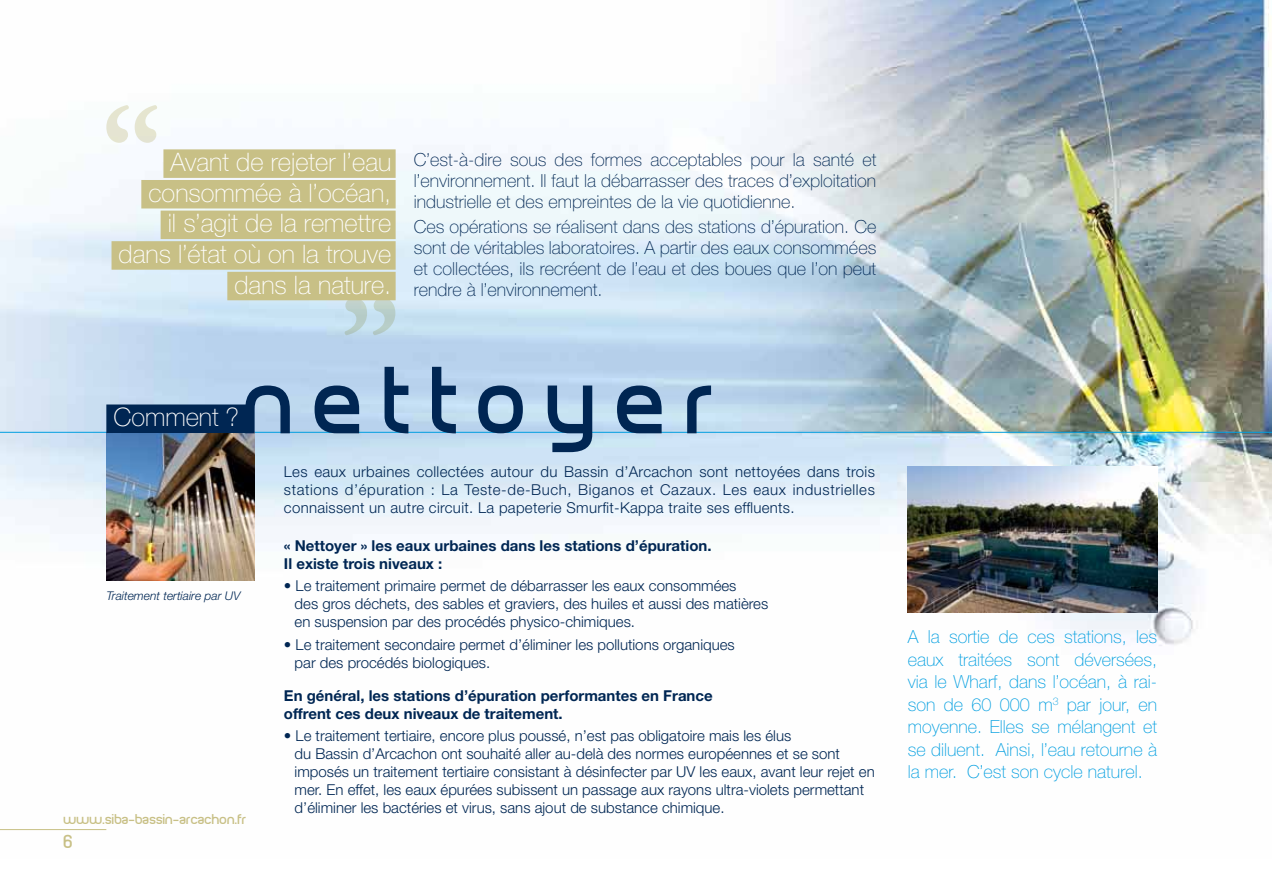
<style>
.page{position:relative;width:1272px;height:893px;background:#fff}
.page>*{position:absolute;margin:0;border:0;box-sizing:border-box;transform-origin:0 0}
.t1{font:90px "Planet Estyle";letter-spacing:.2em;color:#002653}
.t2{font:100 25.5px/30.6px "Helvetica Neue LT Std";color:#fff;text-align:right}
.t3{font:100 18px/21px "Helvetica Neue LT Std";color:#002653;text-align:justify}
.t4{font:100 18px/22.5px "Helvetica Neue LT Std";color:#009ee0;text-align:justify}
.t5{font:18px "Planet Estyle";color:#c8c086}
.t6{font:300 15px/18px "Helvetica Neue LT Std";color:#002653}
.t7{font:700 15px/18px "Helvetica Neue LT Std";color:#002653}
.t8{font:13.5px "Planet Estyle";color:#c8c086}
.t9{font:italic 300 12px "Helvetica Neue LT Std";color:#002653}
</style>
<div class="page">
<img style="left:0;top:0;width:1271px;height:831px">
<img style="left:907px;top:467px;width:250px;height:145px">
<hr style="left:0;top:432px;width:1271px;height:1px;background:#009ee0">
<hr style="left:0;top:829px;width:106px;height:1px;background:#c8c086">
<svg style="left:106px;top:105px;width:52px;height:38px"></svg>
<svg style="left:344px;top:300px;width:51px;height:35px;background:#c0d8dc"></svg>
<img style="left:106px;top:432px;width:148px;height:148px">
<div style="left:106px;top:404px;width:140px;height:29px;background:#002653"></div>
<div style="left:163px;top:149px;width:232px;height:29px;background:#c8c086"></div>
<div style="left:141px;top:180px;width:254px;height:28px;background:#c8c086"></div>
<div style="left:161px;top:211px;width:234px;height:28px;background:#c8c086"></div>
<div style="left:111px;top:241px;width:284px;height:29px;background:#c8c086"></div>
<div style="left:227px;top:272px;width:168px;height:28px;background:#c8c086"></div>
<h2 class="t2" style="left:119px;top:147px;width:274px">Avant de rejeter l’eau consommée à l’océan,<br>il s’agit de la remettre dans l’état où on la trouve dans la nature.</h2>
<p class="t3" style="left:414px;top:149px;width:464px">C’est-à-dire sous des formes acceptables pour la santé et l’environnement. Il faut la débarrasser des traces d’exploitation industrielle et des empreintes de la vie quotidienne.</p>
<p class="t3" style="left:414px;top:216px;width:464px">Ces opérations se réalisent dans des stations d’épuration. Ce sont de véritables laboratoires. A partir des eaux consommées et collectées, ils recréent de l’eau et des boues que l’on peut rendre à l’environnement.</p>
<h1 class="t1" style="left:245px;top:342px;width:472px">nettoyer</h1>
<h2 class="t2" style="left:113px;top:402px;width:127px">Comment ?</h2>
<p class="t9" style="left:106px;top:589px;width:136px">Traitement tertiaire par UV</p>
<p class="t8" style="left:64px;top:810px;width:184px">www.siba-bassin-arcachon.fr</p>
<p class="t5" style="left:64px;top:830px;width:12px">6</p>
<p class="t6" style="left:284px;top:463px;width:592px;text-align:justify">Les eaux urbaines collectées autour du Bassin d’Arcachon sont nettoyées dans trois stations d’épuration : La Teste-de-Buch, Biganos et Cazaux. Les eaux industrielles connaissent un autre circuit. La papeterie Smurfit-Kappa traite ses effluents.</p>
<p class="t7" style="left:284px;top:536px;width:429px">« Nettoyer » les eaux urbaines dans les stations d’épuration.<br>Il existe trois niveaux :</p>
<p class="t6" style="left:294px;top:576px;width:475px;text-indent:-11px">• Le traitement primaire permet de débarrasser les eaux consommées<br>des gros déchets, des sables et graviers, des huiles et aussi des matières en suspension par des procédés physico-chimiques.</p>
<p class="t6" style="left:294px;top:635px;width:442px;text-indent:-11px">• Le traitement secondaire permet d’éliminer les pollutions organiques par des procédés biologiques.</p>
<p class="t7" style="left:284px;top:686px;width:430px">En général, les stations d’épuration performantes en France offrent ces deux niveaux de traitement.</p>
<p class="t6" style="left:294px;top:726px;width:581px;text-indent:-11px">• Le traitement tertiaire, encore plus poussé, n’est pas obligatoire mais les élus<br>du Bassin d’Arcachon ont souhaité aller au-delà des normes européennes et se sont imposés un traitement tertiaire consistant à désinfecter par UV les eaux, avant leur rejet en mer. En effet, les eaux épurées subissent un passage aux rayons ultra-violets permettant d’éliminer les bactéries et virus, sans ajout de substance chimique.</p>
<p class="t4" style="left:907px;top:626px;width:251px">A la sortie de ces stations, les eaux traitées sont déversées, via le Wharf, dans l’océan, à rai&shy;son de 60 000 m<sup>3</sup> par jour, en moyenne. Elles se mélangent et se diluent. Ainsi, l’eau retourne à la mer. C’est son cycle naturel.</p>
</div>
